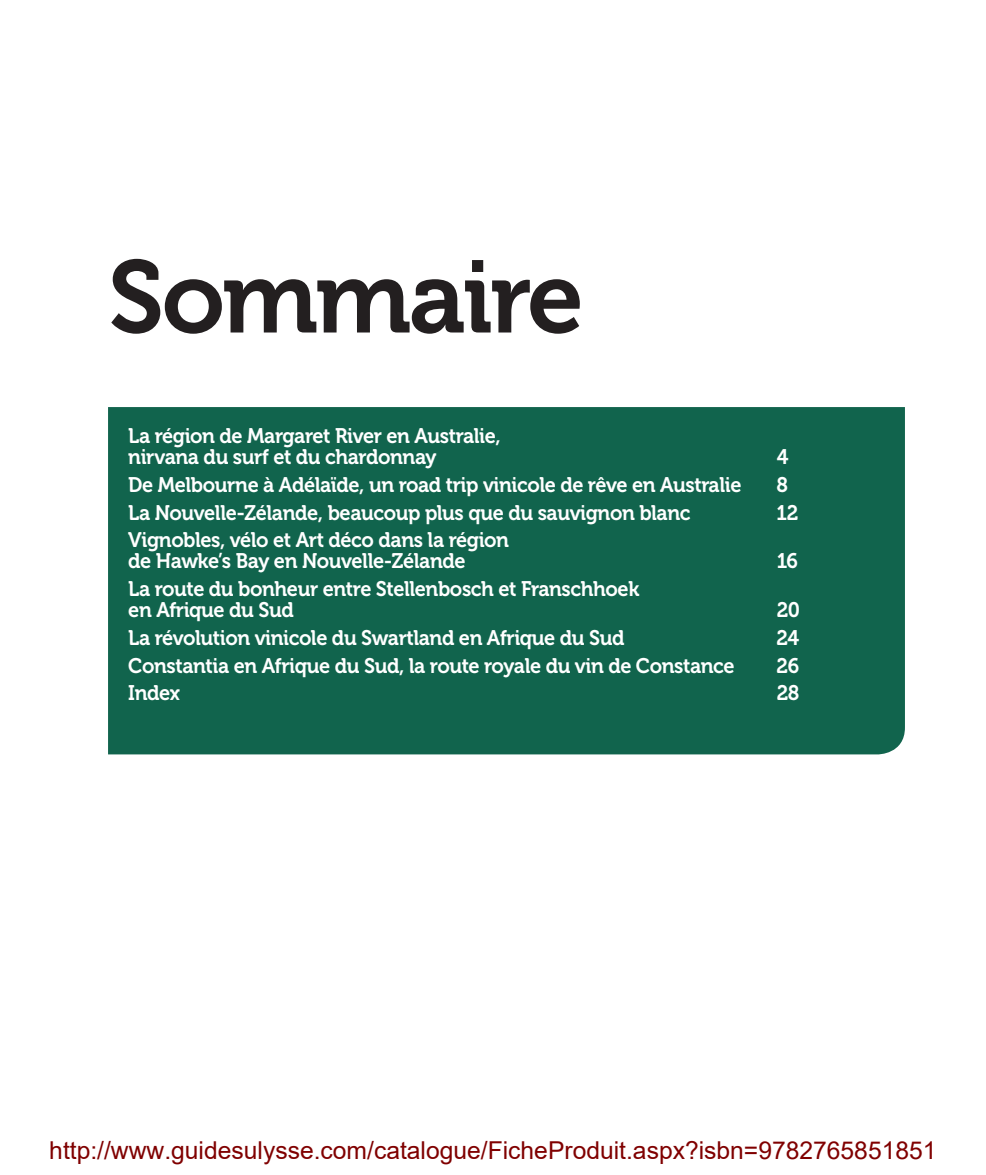
<style>
.page{position:relative;width:986px;height:1175px;background:#fff}
.page>*{position:absolute;margin:0;border:0;box-sizing:border-box;transform-origin:0 0}
.t1{font:102px "Museo 700";letter-spacing:-.03em;color:#231f20}
.t2{font:24.6px "Arial";color:#800000}
.t3{font:21px/21px "Museo 700";letter-spacing:-.02em;color:#fff;scale:.95 1}
</style>
<div class="page">
<div style="left:108px;top:407px;width:796px;height:347px;background:#11644d"></div>
<h1 class="t1" style="left:108px;top:240px;width:477px">Sommaire</h1>
<p class="t3" style="left:128px;top:425px;width:393px">La région de Margaret River en Australie, nirvana du surf et du chardonnay</p>
<p class="t3" style="left:776px;top:446px;width:14px">4</p>
<p class="t3" style="left:128px;top:474px;width:647px">De Melbourne à Adélaïde, un road trip vinicole de rêve en Australie</p>
<p class="t3" style="left:776px;top:474px;width:14px">8</p>
<p class="t3" style="left:128px;top:502px;width:593px">La Nouvelle-Zélande, beaucoup plus que du sauvignon blanc</p>
<p class="t3" style="left:776px;top:502px;width:24px">12</p>
<p class="t3" style="left:128px;top:530px;width:402px">Vignobles, vélo et Art déco dans la région de Hawke’s Bay en Nouvelle-Zélande</p>
<p class="t3" style="left:776px;top:551px;width:24px">16</p>
<p class="t3" style="left:128px;top:578px;width:539px">La route du bonheur entre Stellenbosch et Franschhoek en Afrique du Sud</p>
<p class="t3" style="left:776px;top:599px;width:26px">20</p>
<p class="t3" style="left:128px;top:627px;width:524px">La révolution vinicole du Swartland en Afrique du Sud</p>
<p class="t3" style="left:776px;top:627px;width:25px">24</p>
<p class="t3" style="left:128px;top:655px;width:640px">Constantia en Afrique du Sud, la route royale du vin de Constance</p>
<p class="t3" style="left:776px;top:655px;width:25px">26</p>
<p class="t3" style="left:128px;top:683px;width:56px">Index</p>
<p class="t3" style="left:776px;top:683px;width:26px">28</p>
<p class="t2" style="left:49px;top:1133px;width:888px">http://www.guidesulysse.com/catalogue/FicheProduit.aspx?isbn=9782765851851</p>
</div>
